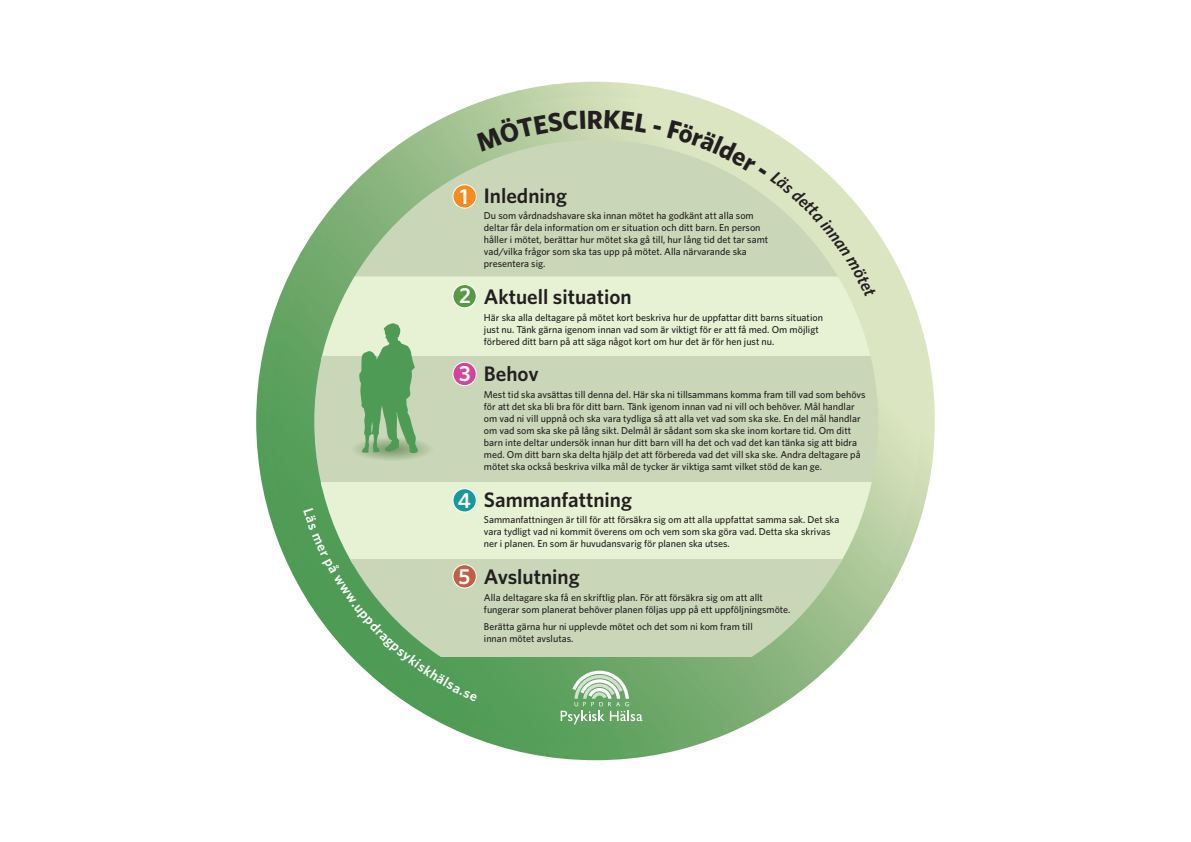
<style>
.page{position:relative;width:1191px;height:842px;background:#fff}
.page>*{position:absolute;margin:0;border:0;box-sizing:border-box;transform-origin:0 0}
.t1{font:700 26.3px "Whitney";color:#231f20}
.t2{font:600 21.8px "Whitney";color:#fff}
.t3{font:600 21px "Whitney";color:#231f20}
.t4{font:500 10px/12px "Whitney";color:#231f20}
</style>
<div class="page">
<svg style="left:256px;top:82px;width:678px;height:678px"></svg>
<svg style="left:270px;top:96px;width:650px;height:650px"></svg>
<svg style="left:314px;top:140px;width:564px;height:136px;fill:#cad6b8"></svg>
<svg style="left:314px;top:276px;width:564px;height:80px;fill:#e7f1d4"></svg>
<div style="left:314px;top:356px;width:564px;height:132px;background:#cad6b8"></div>
<div style="left:314px;top:482px;width:564px;height:81px;background:#e7f1d4"></div>
<svg style="left:477px;top:559px;width:401px;height:97px;fill:#cad6b8"></svg>
<svg style="left:337px;top:323px;width:109px;height:137px"></svg>
<div style="left:453px;top:185px;width:23px;height:23px;background:#f68b1f;border-radius:50%"></div>
<div style="left:452px;top:184px;width:25px;height:24px;border:1px solid #fff;border-radius:50%"></div>
<div style="left:453px;top:285px;width:23px;height:23px;background:#569a44;border-radius:50%"></div>
<div style="left:452px;top:284px;width:25px;height:24px;border:1px solid #fff;border-radius:50%"></div>
<div style="left:453px;top:362px;width:23px;height:24px;background:#d24598;border-radius:50%"></div>
<div style="left:452px;top:362px;width:25px;height:24px;border:1px solid #fff;border-radius:50%"></div>
<div style="left:453px;top:489px;width:23px;height:23px;background:#169a9d;border-radius:50%"></div>
<div style="left:452px;top:488px;width:25px;height:24px;border:1px solid #fff;border-radius:50%"></div>
<svg style="left:560px;top:671px;width:82px;height:53px"></svg>
<svg style="left:476px;top:111px;width:109px;height:40px"></svg>
<svg style="left:604px;top:110px;width:57px;height:23px"></svg>
<svg style="left:667px;top:120px;width:209px;height:177px"></svg>
<svg style="left:303px;top:508px;width:174px;height:194px"></svg>
<h1 class="t1" style="left:587px;top:102px;width:18px">R</h1>
<h2 class="t2" style="left:460px;top:181px;width:10px">1</h2>
<h2 class="t2" style="left:459px;top:281px;width:13px">2</h2>
<h2 class="t2" style="left:459px;top:359px;width:13px">3</h2>
<h2 class="t2" style="left:458px;top:485px;width:15px">4</h2>
<h2 class="t2" style="left:458px;top:561px;width:13px">5</h2>
<h3 class="t3" style="left:484px;top:181px;width:84px">Inledning</h3>
<p class="t4" style="left:484px;top:210px;width:286px">Du som vårdnadshavare ska innan mötet ha godkänt att alla som deltar får dela information om er situation och ditt barn. En person håller i mötet, berättar hur mötet ska gå till, hur lång tid det tar samt vad/vilka frågor som ska tas upp på mötet. Alla närvarande ska presentera sig.</p>
<h3 class="t3" style="left:484px;top:283px;width:149px">Aktuell situation</h3>
<p class="t4" style="left:484px;top:311px;width:340px">Här ska alla deltagare på mötet kort beskriva hur de uppfattar ditt barns situation just nu. Tänk gärna igenom innan vad som är viktigt för er att få med. Om möjligt förbered ditt barn på att säga något kort om hur det är för hen just nu.</p>
<h3 class="t3" style="left:484px;top:360px;width:56px">Behov</h3>
<p class="t4" style="left:484px;top:388px;width:383px">Mest tid ska avsättas till denna del. Här ska ni tillsammans komma fram till vad som behövs för att det ska bli bra för ditt barn. Tänk igenom innan vad ni vill och behöver. Mål handlar om vad ni vill uppnå och ska vara tydliga så att alla vet vad som ska ske. En del mål handlar om vad som ska ske på lång sikt. Delmål är sådant som ska ske inom kortare tid. Om ditt barn inte deltar undersök innan hur ditt barn vill ha det och vad det kan tänka sig att bidra med. Om ditt barn ska delta hjälp det att förbereda vad det vill ska ske. Andra deltagare på mötet ska också beskriva vilka mål de tycker är viktiga samt vilket stöd de kan ge.</p>
<h3 class="t3" style="left:484px;top:485px;width:150px">Sammanfattning</h3>
<p class="t4" style="left:484px;top:514px;width:357px">Sammanfattningen är till för att försäkra sig om att alla uppfattat samma sak. Det ska vara tydligt vad ni kommit överens om och vem som ska göra vad. Detta ska skrivas ner i planen. En som är huvudansvarig för planen ska utses.</p>
<h3 class="t3" style="left:484px;top:563px;width:97px">Avslutning</h3>
<p class="t4" style="left:484px;top:591px;width:308px">Alla deltagare ska få en skriftlig plan. För att försäkra sig om att allt fungerar som planerat behöver planen följas upp på ett uppföljningsmöte.</p>
<p class="t4" style="left:484px;top:620px;width:270px">Berätta gärna hur ni upplevde mötet och det som ni kom fram till innan mötet avslutas.</p>
</div>
